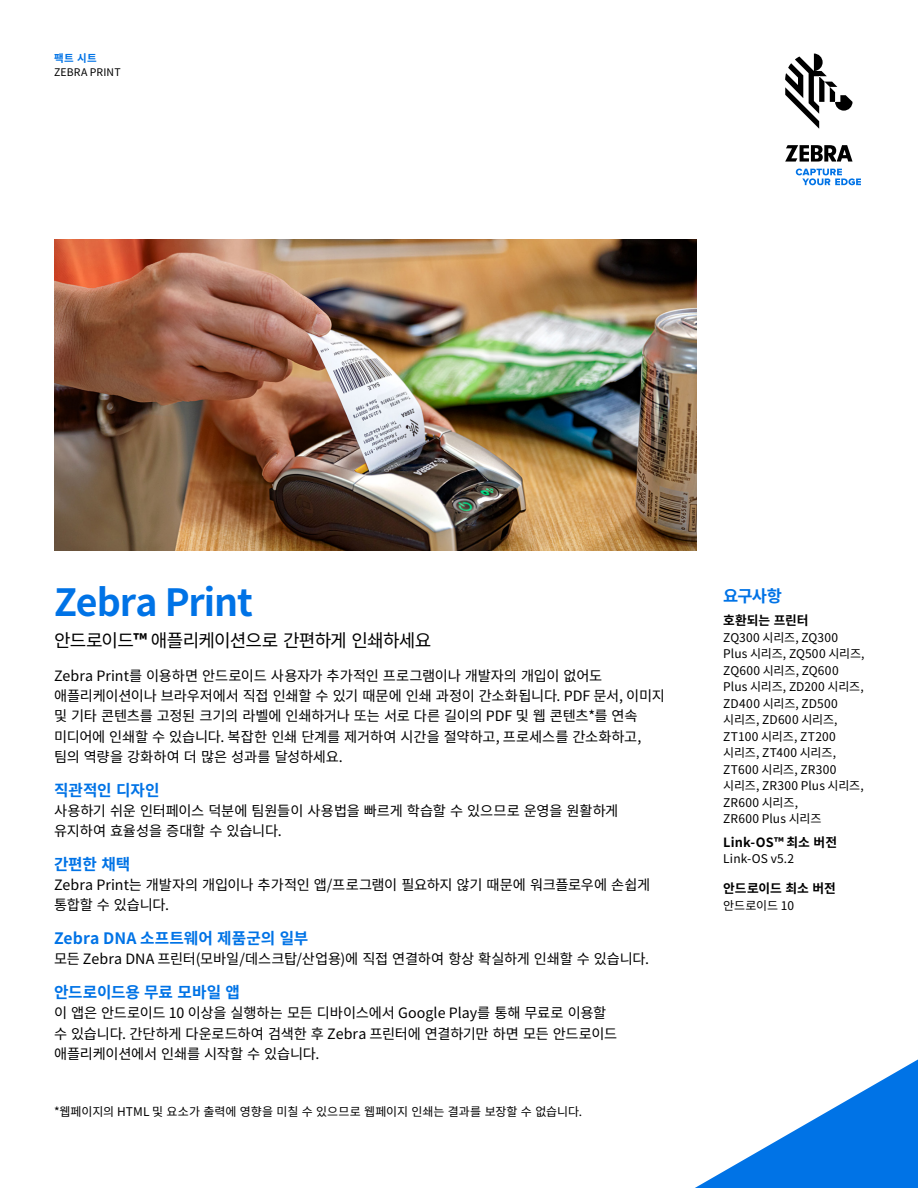
<style>
.page{position:relative;width:918px;height:1188px;background:#fff}
.page>*{position:absolute;margin:0;border:0;box-sizing:border-box;transform-origin:0 0}
.t1{font:700 37.5px "Noto Sans CJ Kkr";letter-spacing:-.025em;color:#0073e6}
.t2{font:18px "Noto Sans CJ Kkr";letter-spacing:-.045em;color:#000}
.t3{font:700 16.5px "Noto Sans CJ Kkr";color:#0073e6}
.t4{font:700 15.75px "Noto Sans CJ Kkr";color:#0073e6}
.t5{font:14.25px/20.2px "Noto Sans CJ Kkr";letter-spacing:-.015em;color:#000}
.t6{font:700 12.75px "Noto Sans CJ Kkr";color:#000}
.t7{font:12px/16.5px "Noto Sans CJ Kkr";letter-spacing:.005em;color:#000}
.t8{font:10.5px "Noto Sans CJ Kkr";letter-spacing:.015em;color:#000}
.t9{font:700 10.5px "Noto Sans CJ Kkr";color:#0073e6}
.s1{font-weight:700}
</style>
<div class="page">
<svg style="left:785px;top:54px;width:68px;height:108px"></svg>
<svg style="left:796px;top:169px;width:65px;height:16px"></svg>
<img style="left:54px;top:240px;width:643px;height:311px">
<svg style="left:695px;top:1059px;width:223px;height:129px"></svg>
<p class="t9" style="left:54px;top:52px;width:44px">팩트 시트</p>
<p class="t8" style="left:54px;top:66px;width:68px">ZEBRA PRINT</p>
<h1 class="t1" style="left:54px;top:581px;width:200px">Zebra Print</h1>
<p class="t2" style="left:54px;top:630px;width:379px">안드로이드<span class="s1">™</span> 애플리케이션으로 간편하게 인쇄하세요</p>
<p class="t5" style="left:54px;top:666px;width:612px">Zebra Print를 이용하면 안드로이드 사용자가 추가적인 프로그램이나 개발자의 개입이 없어도 애플리케이션이나 브라우저에서 직접 인쇄할 수 있기 때문에 인쇄 과정이 간소화됩니다. PDF 문서, 이미지 및 기타 콘텐츠를 고정된 크기의 라벨에 인쇄하거나 또는 서로 다른 길이의 PDF 및 웹 콘텐츠*를 연속 미디어에 인쇄할 수 있습니다. 복잡한 인쇄 단계를 제거하여 시간을 절약하고, 프로세스를 간소화하고, 팀의 역량을 강화하여 더 많은 성과를 달성하세요.</p>
<p class="t4" style="left:54px;top:781px;width:107px">직관적인 디자인</p>
<p class="t5" style="left:54px;top:801px;width:566px">사용하기 쉬운 인터페이스 덕분에 팀원들이 사용법을 빠르게 학습할 수 있으므로 운영을 원활하게 유지하여 효율성을 증대할 수 있습니다.</p>
<p class="t4" style="left:54px;top:855px;width:78px">간편한 채택</p>
<p class="t5" style="left:54px;top:875px;width:598px">Zebra Print는 개발자의 개입이나 추가적인 앱/프로그램이 필요하지 않기 때문에 워크플로우에 손쉽게 통합할 수 있습니다.</p>
<p class="t4" style="left:54px;top:929px;width:256px">Zebra DNA 소프트웨어 제품군의 일부</p>
<p class="t5" style="left:54px;top:949px;width:597px">모든 Zebra DNA 프린터(모바일/데스크탑/산업용)에 직접 연결하여 항상 확실하게 인쇄할 수 있습니다.</p>
<p class="t4" style="left:54px;top:983px;width:188px">안드로이드용 무료 모바일 앱</p>
<p class="t5" style="left:54px;top:1003px;width:565px">이 앱은 안드로이드 10 이상을 실행하는 모든 디바이스에서 Google Play를 통해 무료로 이용할 수 있습니다. 간단하게 다운로드하여 검색한 후 Zebra 프린터에 연결하기만 하면 모든 안드로이드 애플리케이션에서 인쇄를 시작할 수 있습니다.</p>
<p class="t7" style="left:54px;top:1103px;width:530px">*웹페이지의 HTML 및 요소가 출력에 영향을 미칠 수 있으므로 웹페이지 인쇄는 결과를 보장할 수 없습니다.</p>
<p class="t3" style="left:723px;top:587px;width:60px">요구사항</p>
<p class="t6" style="left:723px;top:614px;width:87px">호환되는 프린터</p>
<p class="t7" style="left:723px;top:629px;width:143px">ZQ300 시리즈, ZQ300<br>Plus 시리즈, ZQ500 시리즈,<br>ZQ600 시리즈, ZQ600<br>Plus 시리즈, ZD200 시리즈,<br>ZD400 시리즈, ZD500 시리즈, ZD600 시리즈,<br>ZT100 시리즈, ZT200 시리즈, ZT400 시리즈,<br>ZT600 시리즈, ZR300 시리즈, ZR300 Plus 시리즈,<br>ZR600 시리즈,<br>ZR600 Plus 시리즈</p>
<p class="t6" style="left:723px;top:835px;width:115px">Link-OS™ 최소 버전</p>
<p class="t7" style="left:723px;top:851px;width:72px">Link-OS v5.2</p>
<p class="t6" style="left:723px;top:881px;width:114px">안드로이드 최소 버전</p>
<p class="t7" style="left:723px;top:897px;width:72px">안드로이드 10</p>
</div>
